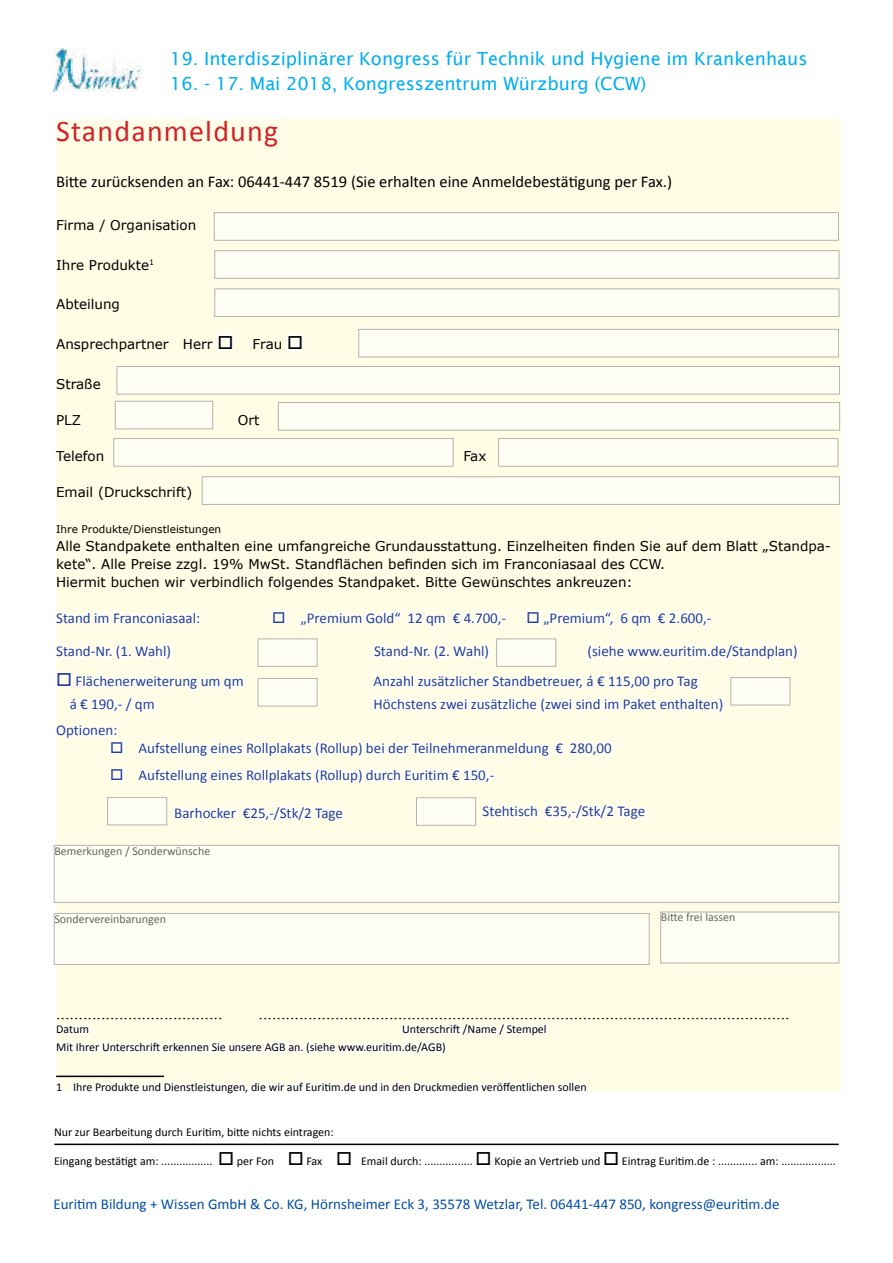
<style>
.page{position:relative;width:893px;height:1263px;background:#fff}
.page>*{position:absolute;margin:0;border:0;box-sizing:border-box;transform-origin:0 0}
.t1{font:30px "Calibri";letter-spacing:.04em;color:#d2232a}
.t2{font:18px "Times New Roman";color:#000}
.t3{font:18px "Lucida Sans";color:#00aeef}
.t4{font:16.5px "Calibri";color:#000}
.t5{font:15px "Calibri";color:#25408f}
.t6{font:15px "Calibri";color:#034ea2}
.t7{font:13.5px/18px "Verdana";color:#000}
.t8{font:12px/18px "Calibri";color:#000}
.t9{font:10.5px "Verdana";color:#000}
</style>
<div class="page">
<img style="left:53px;top:49px;width:89px;height:43px">
<div style="left:56px;top:119px;width:784px;height:972px;background:#fffde5"></div>
<svg style="left:217px;top:334px;width:16px;height:17px"></svg>
<svg style="left:287px;top:334px;width:16px;height:17px"></svg>
<div style="left:214px;top:212px;width:625px;height:28px;background:#fffef4"></div>
<div style="left:215px;top:250px;width:624px;height:28px;background:#fffef4"></div>
<div style="left:215px;top:289px;width:624px;height:28px;background:#fffef4;border:1px solid #808285"></div>
<div style="left:359px;top:329px;width:480px;height:28px;background:#fffef4"></div>
<div style="left:117px;top:366px;width:723px;height:28px;background:#fffef4;border:1px solid #808285"></div>
<div style="left:278px;top:402px;width:562px;height:28px;background:#fffef4;border:1px solid #808285"></div>
<div style="left:498px;top:438px;width:340px;height:28px;background:#fffef4;border:1px solid #808285"></div>
<div style="left:114px;top:438px;width:339px;height:28px;background:#fffef4;border:1px solid #808285"></div>
<div style="left:202px;top:477px;width:637px;height:28px;background:#fffef4;border:1px solid #808285"></div>
<div style="left:54px;top:913px;width:595px;height:51px;background:#fffef4"></div>
<svg style="left:53px;top:913px;width:1px;height:27px"></svg>
<div style="left:54px;top:913px;width:595px;height:51px;border:1px solid #808285"></div>
<div style="left:54px;top:845px;width:785px;height:57px;background:#fffef4"></div>
<svg style="left:53px;top:845px;width:1px;height:32px"></svg>
<div style="left:54px;top:845px;width:785px;height:57px;border:1px solid #808285"></div>
<div style="left:115px;top:401px;width:98px;height:28px;background:#fffef4"></div>
<div style="left:661px;top:912px;width:178px;height:51px;background:#fffef4"></div>
<svg style="left:660px;top:911px;width:78px;height:1px"></svg>
<svg style="left:54px;top:1023px;width:785px;height:123px"></svg>
<hr style="left:54px;top:1143px;width:785px;height:2px;background:#000">
<svg style="left:56px;top:610px;width:742px;height:216px"></svg>
<h2 class="t3" style="left:170px;top:48px;width:639px">19. Interdisziplinärer Kongress für Technik und Hygiene im Krankenhaus</h2>
<h2 class="t3" style="left:170px;top:74px;width:478px">16. - 17. Mai 2018, Kongresszentrum Würzburg (CCW)</h2>
<h1 class="t1" style="left:56px;top:112px;width:224px">Standanmeldung</h1>
<h3 class="t4" style="left:56px;top:171px;width:617px">Bitte zurücksenden an Fax: 06441-447 8519 (Sie erhalten eine Anmeldebestätigung per Fax.)</h3>
<p class="t7" style="left:56px;top:216px;width:142px">Firma / Organisation</p>
<p class="t7" style="left:56px;top:256px;width:100px">Ihre Produkte<sup>1</sup></p>
<p class="t7" style="left:56px;top:295px;width:65px">Abteilung</p>
<p class="t7" style="left:56px;top:335px;width:179px">Ansprechpartner Herr □</p>
<p class="t7" style="left:252px;top:335px;width:52px">Frau □</p>
<p class="t7" style="left:56px;top:375px;width:46px">Straße</p>
<p class="t7" style="left:56px;top:411px;width:26px">PLZ</p>
<p class="t7" style="left:238px;top:411px;width:23px">Ort</p>
<p class="t7" style="left:56px;top:447px;width:50px">Telefon</p>
<p class="t7" style="left:464px;top:447px;width:24px">Fax</p>
<p class="t7" style="left:56px;top:483px;width:138px">Email (Druckschrift)</p>
<p class="t9" style="left:56px;top:522px;width:167px">Ihre Produkte/Dienstleistungen</p>
<p class="t7" style="left:56px;top:537px;width:776px">Alle Standpakete enthalten eine umfangreiche Grundausstattung. Einzelheiten finden Sie auf dem Blatt „Standpa&shy;kete“. Alle Preise zzgl. 19% MwSt. Standflächen befinden sich im Franconiasaal des CCW.<br>Hiermit buchen wir verbindlich folgendes Standpaket. Bitte Gewünschtes ankreuzen:</p>
<p class="t5" style="left:56px;top:608px;width:146px">Stand im Franconiasaal:</p>
<p class="t5" style="left:272px;top:608px;width:236px">□ „Premium Gold“ 12 qm € 4.700,-</p>
<p class="t5" style="left:527px;top:608px;width:186px">□ „Premium“, 6 qm € 2.600,-</p>
<p class="t5" style="left:56px;top:642px;width:117px">Stand-Nr. (1. Wahl)</p>
<p class="t5" style="left:374px;top:642px;width:117px">Stand-Nr. (2. Wahl)</p>
<p class="t5" style="left:587px;top:642px;width:212px">(siehe www.euritim.de/Standplan)</p>
<p class="t5" style="left:56px;top:672px;width:189px">□ Flächenerweiterung um qm</p>
<p class="t5" style="left:374px;top:672px;width:326px">Anzahl zusätzlicher Standbetreuer, á € 115,00 pro Tag</p>
<p class="t5" style="left:70px;top:694px;width:87px">á € 190,- / qm</p>
<p class="t5" style="left:374px;top:694px;width:351px">Höchstens zwei zusätzliche (zwei sind im Paket enthalten)</p>
<p class="t5" style="left:56px;top:721px;width:63px">Optionen:</p>
<p class="t5" style="left:110px;top:739px;width:503px">□ Aufstellung eines Rollplakats (Rollup) bei der Teilnehmeranmeldung € 280,00</p>
<p class="t5" style="left:110px;top:765px;width:386px">□ Aufstellung eines Rollplakats (Rollup) durch Euritim € 150,-</p>
<p class="t5" style="left:174px;top:803px;width:170px">Barhocker €25,-/Stk/2 Tage</p>
<p class="t5" style="left:483px;top:802px;width:164px">Stehtisch €35,-/Stk/2 Tage</p>
<p class="t8" style="left:54px;top:842px;width:157px">Bemerkungen / Sonderwünsche</p>
<p class="t8" style="left:54px;top:910px;width:113px">Sondervereinbarungen</p>
<p class="t8" style="left:661px;top:908px;width:76px">Bitte frei lassen</p>
<h2 class="t2" style="left:56px;top:1000px;width:168px">.....................................</h2>
<h2 class="t2" style="left:259px;top:1000px;width:532px">......................................................................................................................</h2>
<p class="t8" style="left:56px;top:1020px;width:34px">Datum</p>
<p class="t8" style="left:56px;top:1020px;width:492px;text-indent:346px">Unterschrift /Name / Stempel<br>Mit Ihrer Unterschrift erkennen Sie unsere AGB an. (siehe www.euritim.de/AGB)</p>
<p class="t8" style="left:56px;top:1078px;width:532px">1 Ihre Produkte und Dienstleistungen, die wir auf Euritim.de und in den Druckmedien veröffentlichen sollen</p>
<p class="t8" style="left:54px;top:1123px;width:281px">Nur zur Bearbeitung durch Euritim, bitte nichts eintragen:</p>
<p class="t8" style="left:54px;top:1152px;width:783px">Eingang bestätigt am: ................. □ per Fon □ Fax □ Email durch: ................ □ Kopie an Vertrieb und □ Eintrag Euritim.de : ............. am: ..................</p>
<p class="t6" style="left:53px;top:1195px;width:728px">Euritim Bildung + Wissen GmbH &amp; Co. KG, Hörnsheimer Eck 3, 35578 Wetzlar, Tel. 06441-447 850, kongress@euritim.de</p>
</div>
